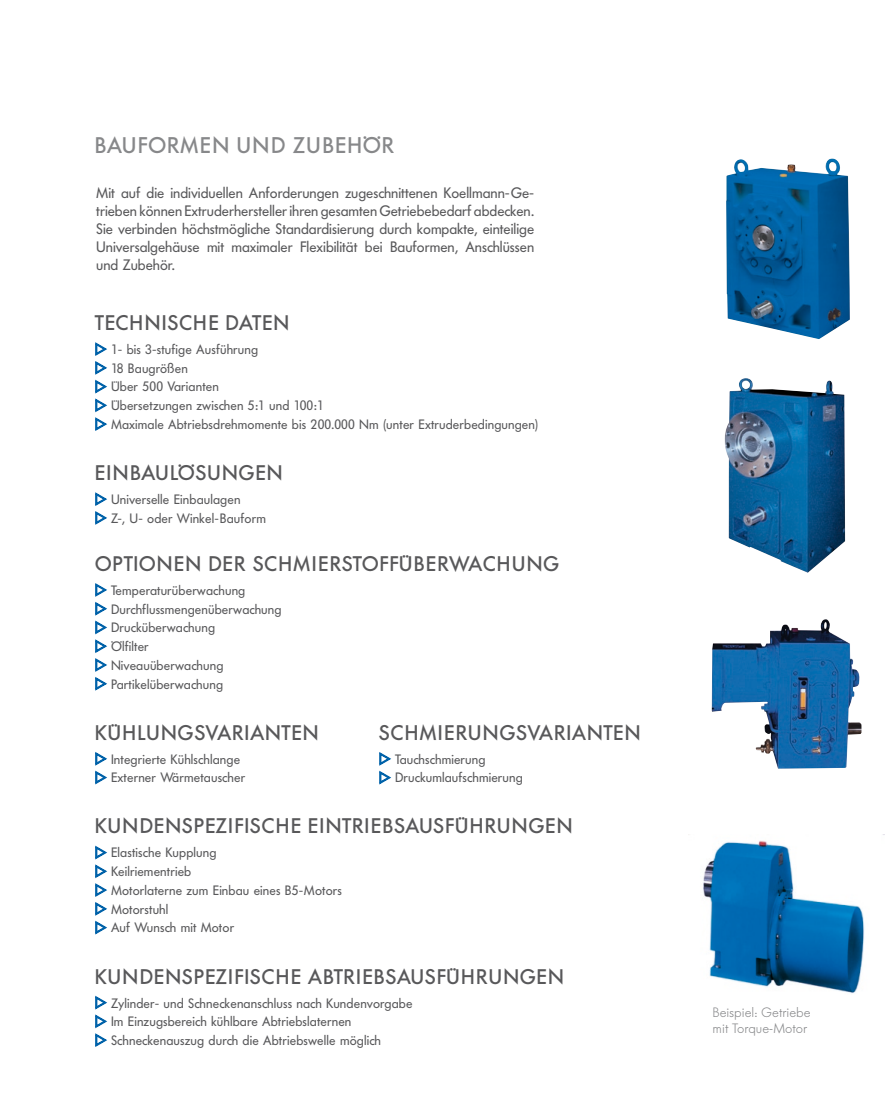
<style>
.page{position:relative;width:893px;height:1106px;background:#fff}
.page>*{position:absolute;margin:0;border:0;box-sizing:border-box;transform-origin:0 0}
.t1{font:500 22.5px "Futura BQ";letter-spacing:.03em;color:#87888a}
.t2{font:500 21px "Futura BQ";letter-spacing:.03em;color:#58585a}
.t3{font:500 21px "Futura BQ";letter-spacing:.01em;color:#58585a}
.t4{font:15px/18px "Futura BQ";color:#58585a;text-align:justify}
.t5{font:13.5px/18.8px "Futura BQ";letter-spacing:.01em;color:#58585a}
.t6{font:300 13.5px/16.2px "Futura BQ";color:#87888a}
</style>
<div class="page">
<svg style="left:95px;top:342px;width:12px;height:89px"></svg>
<svg style="left:95px;top:492px;width:12px;height:33px"></svg>
<svg style="left:95px;top:583px;width:12px;height:108px"></svg>
<svg style="left:95px;top:752px;width:12px;height:33px"></svg>
<svg style="left:95px;top:845px;width:12px;height:90px"></svg>
<svg style="left:95px;top:995px;width:12px;height:52px"></svg>
<svg style="left:379px;top:752px;width:12px;height:33px"></svg>
<img style="left:726px;top:158px;width:124px;height:181px">
<img style="left:725px;top:378px;width:120px;height:194px">
<img style="left:712px;top:619px;width:149px;height:149px">
<img style="left:703px;top:834px;width:181px;height:159px">
<h1 class="t1" style="left:95px;top:132px;width:301px">BAUFORMEN UND ZUBEHÖR</h1>
<p class="t4" style="left:96px;top:184px;width:439px">Mit auf die individuellen Anforderungen zugeschnittenen Koellmann-Ge&shy;trie ben können Extruderhersteller ihren gesamten Getriebebedarf ab decken.<br>Sie verbinden höchstmögliche Standardisierung durch kompakte, einteilige Universal gehäuse mit maximaler Flexibilität bei Bauformen, Anschlüssen und Zubehör.</p>
<h2 class="t3" style="left:95px;top:310px;width:196px">TECHNISCHE DATEN</h2>
<p class="t5" style="left:111px;top:340px;width:429px">1- bis 3-stufige Ausführung<br>18 Baugrößen<br>Über 500 Varianten<br>Übersetzungen zwischen 5:1 und 100:1<br>Maximale Abtriebsdrehmomente bis 200.000 Nm (unter Extruderbedingungen)</p>
<h2 class="t2" style="left:95px;top:460px;width:190px">EINBAULÖSUNGEN</h2>
<p class="t5" style="left:111px;top:490px;width:156px">Universelle Einbaulagen<br>Z-, U- oder Winkel-Bauform</p>
<h2 class="t2" style="left:95px;top:551px;width:466px">OPTIONEN DER SCHMIERSTOFFÜBERWACHUNG</h2>
<p class="t5" style="left:111px;top:581px;width:172px">Temperaturüberwachung<br>Durchflussmengenüberwachung<br>Drucküberwachung<br>Ölfilter<br>Niveauüberwachung<br>Partikelüberwachung</p>
<h2 class="t3" style="left:95px;top:720px;width:226px">KÜHLUNGSVARIANTEN</h2>
<p class="t5" style="left:111px;top:749px;width:136px">Integrierte Kühlschlange<br>Externer Wärmetauscher</p>
<h2 class="t2" style="left:95px;top:814px;width:480px">KUNDENSPEZIFISCHE EINTRIEBSAUSFÜHRUNGEN</h2>
<p class="t5" style="left:111px;top:843px;width:232px">Elastische Kupplung<br>Keilriementrieb<br>Motorlaterne zum Einbau eines B5-Motors<br>Motorstuhl<br>Auf Wunsch mit Motor</p>
<h2 class="t2" style="left:95px;top:964px;width:471px">KUNDENSPEZIFISCHE ABTRIEBSAUSFÜHRUNGEN</h2>
<p class="t5" style="left:111px;top:993px;width:303px">Zylinder- und Schneckenanschluss nach Kundenvorgabe<br>Im Einzugsbereich kühlbare Abtriebslaternen<br>Schneckenauszug durch die Abtriebswelle möglich</p>
<h2 class="t3" style="left:379px;top:720px;width:264px">SCHMIERUNGSVARIANTEN</h2>
<p class="t5" style="left:395px;top:749px;width:129px">Tauchschmierung<br>Druckumlaufschmierung</p>
<p class="t6" style="left:713px;top:1004px;width:99px">Beispiel: Getriebe mit Torque-Motor</p>
</div>
